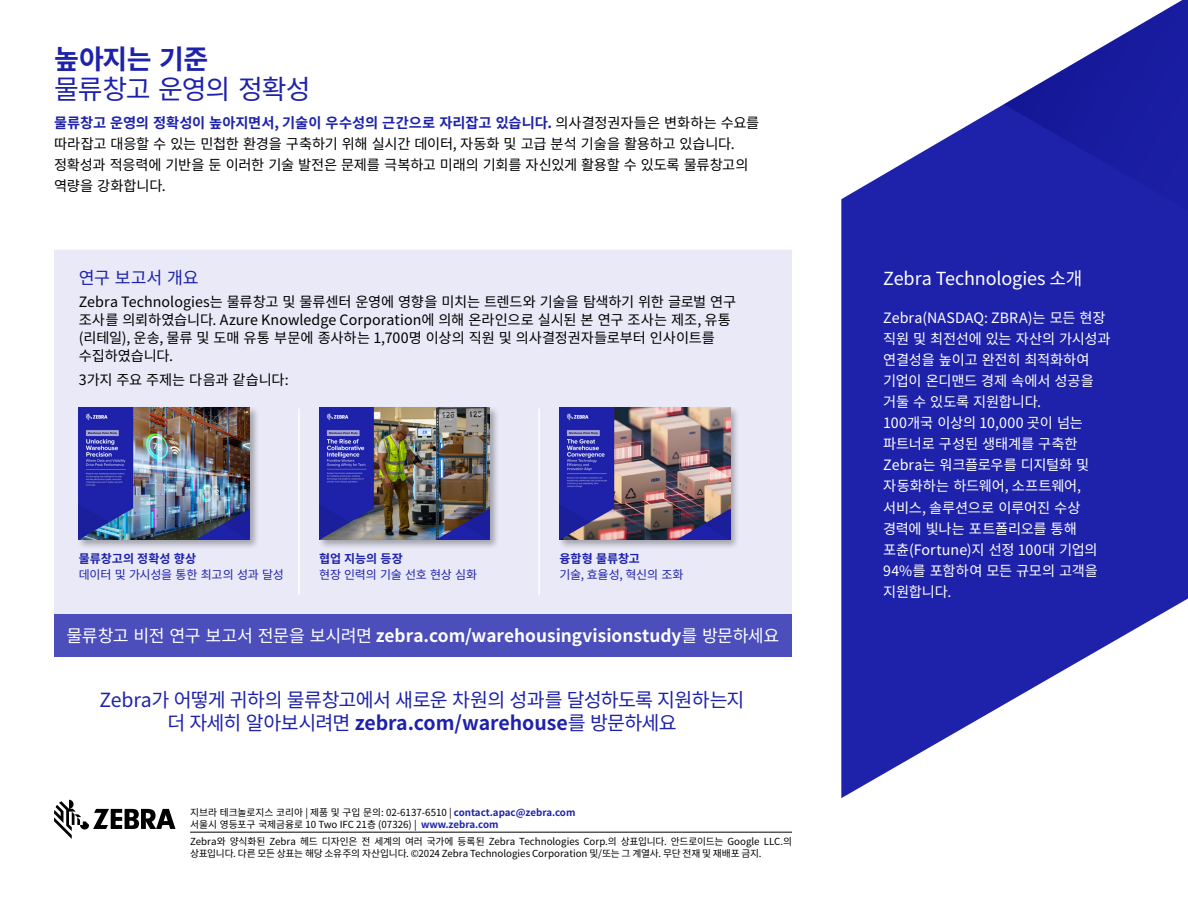
<style>
.page{position:relative;width:1188px;height:918px;background:#fff}
.page>*{position:absolute;margin:0;border:0;box-sizing:border-box;transform-origin:0 0}
.t1{font:27px "Noto Sans CJ Kkr";letter-spacing:-.035em;color:#1e22aa}
.t2{font:700 27px "Noto Sans CJ Kkr";letter-spacing:-.02em;color:#1e22aa}
.t3{font:19.5px/22.5px "Noto Sans CJ Kkr";letter-spacing:-.035em;color:#1e22aa;text-align:center}
.t4{font:18px "Noto Sans CJ Kkr";letter-spacing:-.01em;color:#fff}
.t5{font:700 17.25px "Noto Sans CJ Kkr";color:#fff}
.t6{font:17.25px "Noto Sans CJ Kkr";letter-spacing:-.015em;color:#1e22aa}
.t7{font:14.25px/18px "Noto Sans CJ Kkr";letter-spacing:-.01em;color:#000}
.t8{font:14.25px/21px "Noto Sans CJ Kkr";letter-spacing:-.015em;color:#fff}
.t9{font:12px "Noto Sans CJ Kkr";letter-spacing:-.015em;color:#1e22aa}
.t10{font:700 12px "Noto Sans CJ Kkr";color:#1e22aa}
.t11{font:9.75px/12px "Noto Sans CJ Kkr";color:#000}
.s1{font-weight:700;color:#1e22aa}
.s2{font-weight:400}
.s3{font-weight:700}
</style>
<div class="page">
<div style="left:54px;top:250px;width:738px;height:372px;background:#e9e9f7"></div>
<svg style="left:841px;top:193px;width:347px;height:605px;fill:#1e22aa"></svg>
<svg style="left:852px;top:0;width:336px;height:293px;fill:#1e22aa"></svg>
<svg style="left:54px;top:800px;width:121px;height:39px"></svg>
<div style="left:54px;top:614px;width:738px;height:42px;background:#4b4ebb"></div>
<hr style="left:298px;top:409px;width:2px;height:186px;background:#fff">
<div style="left:77px;top:406px;width:182px;height:143px;background:#000;opacity:.3"></div>
<img style="left:79px;top:408px;width:171px;height:132px">
<div style="left:317px;top:406px;width:183px;height:143px;background:#000;opacity:.3"></div>
<img style="left:319px;top:408px;width:171px;height:132px">
<div style="left:558px;top:406px;width:182px;height:143px;background:#000;opacity:.3"></div>
<img style="left:559px;top:408px;width:171px;height:132px">
<hr style="left:538px;top:409px;width:2px;height:186px;background:#fff">
<hr style="left:190px;top:832px;width:602px;height:1px;background:#000">
<h1 class="t2" style="left:54px;top:44px;width:156px">높아지는 기준</h1>
<h1 class="t1" style="left:54px;top:74px;width:258px">물류창고 운영의 정확성</h1>
<p class="t7" style="left:54px;top:112px;width:707px;line-height:21px"><span class="s1">물류창고 운영의 정확성이 높아지면서, 기술이 우수성의 근간으로 자리잡고 있습니다.</span> 의사결정권자들은 변화하는 수요를 따라잡고 대응할 수 있는 민첩한 환경을 구축하기 위해 실시간 데이터, 자동화 및 고급 분석 기술을 활용하고 있습니다. 정확성과 적응력에 기반을 둔 이러한 기술 발전은 문제를 극복하고 미래의 기회를 자신있게 활용할 수 있도록 물류창고의 역량을 강화합니다.</p>
<p class="t6" style="left:79px;top:268px;width:121px">연구 보고서 개요</p>
<p class="t7" style="left:79px;top:294px;width:659px">Zebra Technologies는 물류창고 및 물류센터 운영에 영향을 미치는 트렌드와 기술을 탐색하기 위한 글로벌 연구 조사를 의뢰하였습니다. Azure Knowledge Corporation에 의해 온라인으로 실시된 본 연구 조사는 제조, 유통 (리테일), 운송, 물류 및 도매 유통 부문에 종사하는 1,700명 이상의 직원 및 의사결정권자들로부터 인사이트를 수집하였습니다.</p>
<p class="t7" style="left:79px;top:372px;width:212px">3가지 주요 주제는 다음과 같습니다:</p>
<p class="t10" style="left:79px;top:552px;width:119px">물류창고의 정확성 향상</p>
<p class="t9" style="left:79px;top:567px;width:207px">데이터 및 가시성을 통한 최고의 성과 달성</p>
<p class="t10" style="left:319px;top:552px;width:85px">협업 지능의 등장</p>
<p class="t9" style="left:319px;top:567px;width:160px">현장 인력의 기술 선호 현상 심화</p>
<p class="t10" style="left:559px;top:552px;width:82px">융합형 물류창고</p>
<p class="t9" style="left:559px;top:567px;width:126px">기술, 효율성, 혁신의 조화</p>
<p class="t5" style="left:67px;top:625px;width:714px"><span class="s2">물류창고 비전 연구 보고서 전문을 보시려면</span> zebra.com/warehousingvisionstudy<span class="s2">를 방문하세요</span></p>
<h2 class="t3" style="left:100px;top:689px;width:646px">Zebra가 어떻게 귀하의 물류창고에서 새로운 차원의 성과를 달성하도록 지원하는지 더 자세히 알아보시려면 <span class="s3">zebra.com/warehouse</span>를 방문하세요</h2>
<p class="t11" style="left:190px;top:807px;width:387px">지브라 테크놀로지스 코리아 | 제품 및 구입 문의: 02-6137-6510 | <span class="s1">contact.apac@zebra.com </span>서울시 영등포구 국제금융로 10 Two IFC 21층 (07326) | <span class="s1">www.zebra.com</span></p>
<p class="t11" style="left:190px;top:835px;width:603px">Zebra와 양식화된 Zebra 헤드 디자인은 전 세계의 여러 국가에 등록된 Zebra Technologies Corp.의 상표입니다. 안드로이드는 Google LLC.의 상표입니다. 다른 모든 상표는 해당 소유주의 자산입니다. ©2024 Zebra Technologies Corporation 및/또는 그 계열사. 무단 전재 및 재배포 금지.</p>
<p class="t4" style="left:883px;top:269px;width:201px">Zebra Technologies 소개</p>
<p class="t8" style="left:883px;top:308px;width:229px">Zebra(NASDAQ: ZBRA)는 모든 현장 직원 및 최전선에 있는 자산의 가시성과 연결성을 높이고 완전히 최적화하여 기업이 온디맨드 경제 속에서 성공을 거둘 수 있도록 지원합니다.<br>100개국 이상의 10,000 곳이 넘는 파트너로 구성된 생태계를 구축한<br>Zebra는 워크플로우를 디지털화 및 자동화하는 하드웨어, 소프트웨어, 서비스, 솔루션으로 이루어진 수상 경력에 빛나는 포트폴리오를 통해 포츈(Fortune)지 선정 100대 기업의<br>94%를 포함하여 모든 규모의 고객을 지원합니다.</p>
</div>
